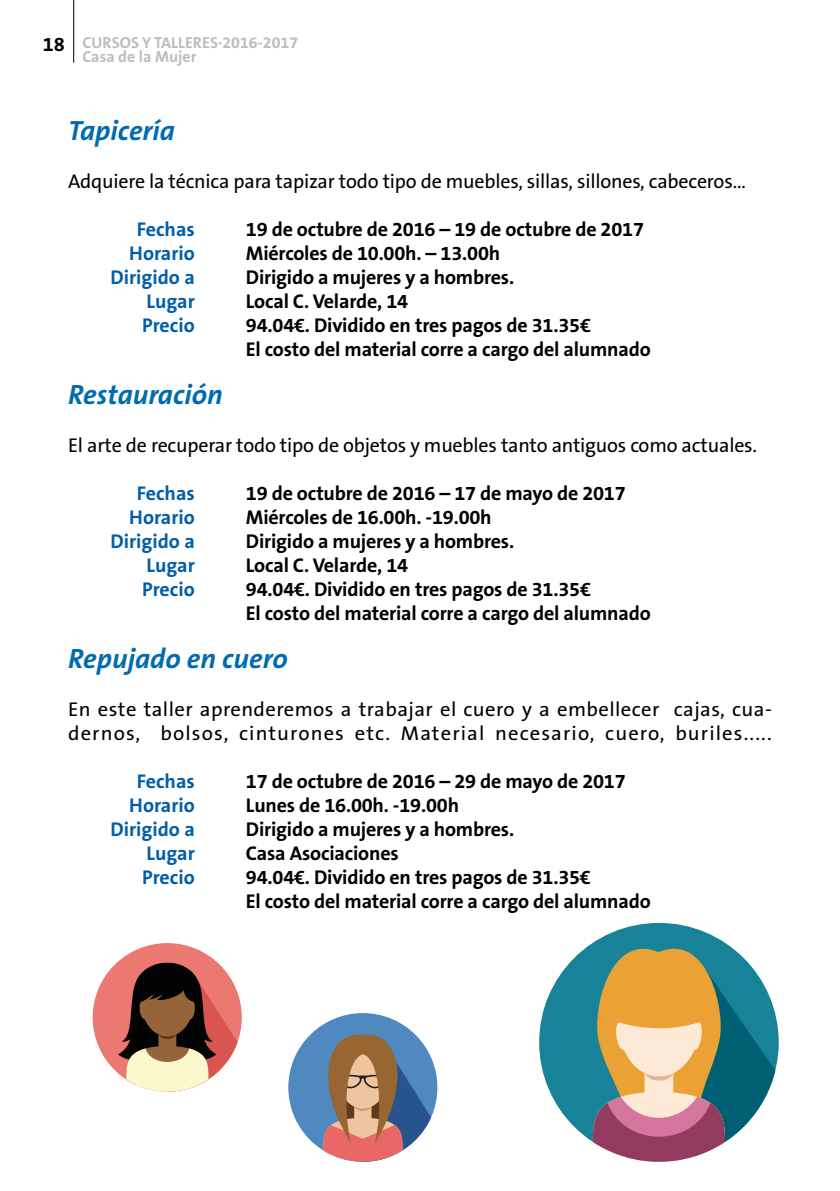
<style>
.page{position:relative;width:840px;height:1191px;background:#fff}
.page>*{position:absolute;margin:0;border:0;box-sizing:border-box;transform-origin:0 0}
.t1{font:italic 700 28px "The Sans B7";color:#006bb0}
.t2{font:700 20px/24px "The Sans B7";letter-spacing:-.01em;color:#000}
.t3{font:20px "The Sans B5 Plain";letter-spacing:-.01em;color:#000}
.t4{font:20px/24px "The Sans B5 Plain";letter-spacing:.02em;color:#000}
.t5{font:700 20px/24px "The Sans B7";color:#005ea9;text-align:right}
.t6{font:700 16px/14px "The Sans B7";color:#bbbdbe}
.s1{font-size:20px;color:#000}
</style>
<div class="page">
<hr style="left:73px;top:0;width:1px;height:63px;background:#000">
<div style="left:539px;top:923px;width:239px;height:238px;background:#188398;border-radius:50%"></div>
<svg style="left:591px;top:931px;width:183px;height:230px"></svg>
<div style="left:288px;top:1013px;width:149px;height:148px;background:#4f89c0;border-radius:50%"></div>
<svg style="left:322px;top:1031px;width:109px;height:130px"></svg>
<div style="left:93px;top:943px;width:149px;height:148px;background:#ec7872;border-radius:50%"></div>
<svg style="left:118px;top:962px;width:119px;height:129px"></svg>
<p class="t6" style="left:82px;top:36px;width:217px;text-indent:-39px"><span class="s1">18</span> CURSOS Y TALLERES·2016-2017<br>Casa de la Mujer</p>
<h1 class="t1" style="left:68px;top:116px;width:108px">Tapicería</h1>
<p class="t3" style="left:68px;top:171px;width:679px">Adquiere la técnica para tapizar todo tipo de muebles, sillas, sillones, cabeceros…</p>
<p class="t2" style="left:246px;top:218px;width:406px">19 de octubre de 2016 – 19 de octubre de 2017<br>Miércoles de 10.00h. – 13.00h<br>Dirigido a mujeres y a hombres.<br>Local C. Velarde, 14<br>94.04€. Dividido en tres pagos de 31.35€<br>El costo del material corre a cargo del alumnado</p>
<h1 class="t1" style="left:68px;top:380px;width:156px">Restauración</h1>
<p class="t3" style="left:68px;top:435px;width:690px">El arte de recuperar todo tipo de objetos y muebles tanto antiguos como actuales.</p>
<p class="t2" style="left:246px;top:482px;width:406px">19 de octubre de 2016 – 17 de mayo de 2017<br>Miércoles de 16.00h. -19.00h<br>Dirigido a mujeres y a hombres.<br>Local C. Velarde, 14<br>94.04€. Dividido en tres pagos de 31.35€<br>El costo del material corre a cargo del alumnado</p>
<h1 class="t1" style="left:68px;top:644px;width:221px">Repujado en cuero</h1>
<p class="t4" style="left:68px;top:698px;width:704px">En este taller aprenderemos a trabajar el cuero y a embellecer cajas, cua&shy;dernos, bolsos, cinturones etc. Material necesario, cuero, buriles.....</p>
<p class="t2" style="left:246px;top:770px;width:406px">17 de octubre de 2016 – 29 de mayo de 2017<br>Lunes de 16.00h. -19.00h<br>Dirigido a mujeres y a hombres.<br>Casa Asociaciones<br>94.04€. Dividido en tres pagos de 31.35€<br>El costo del material corre a cargo del alumnado</p>
<p class="t5" style="left:110px;top:218px;width:86px">Fechas<br>Horario<br>Dirigido a<br>Lugar<br>Precio</p>
<p class="t5" style="left:110px;top:482px;width:86px">Fechas<br>Horario<br>Dirigido a<br>Lugar<br>Precio</p>
<p class="t5" style="left:110px;top:770px;width:86px">Fechas<br>Horario<br>Dirigido a<br>Lugar<br>Precio</p>
</div>
